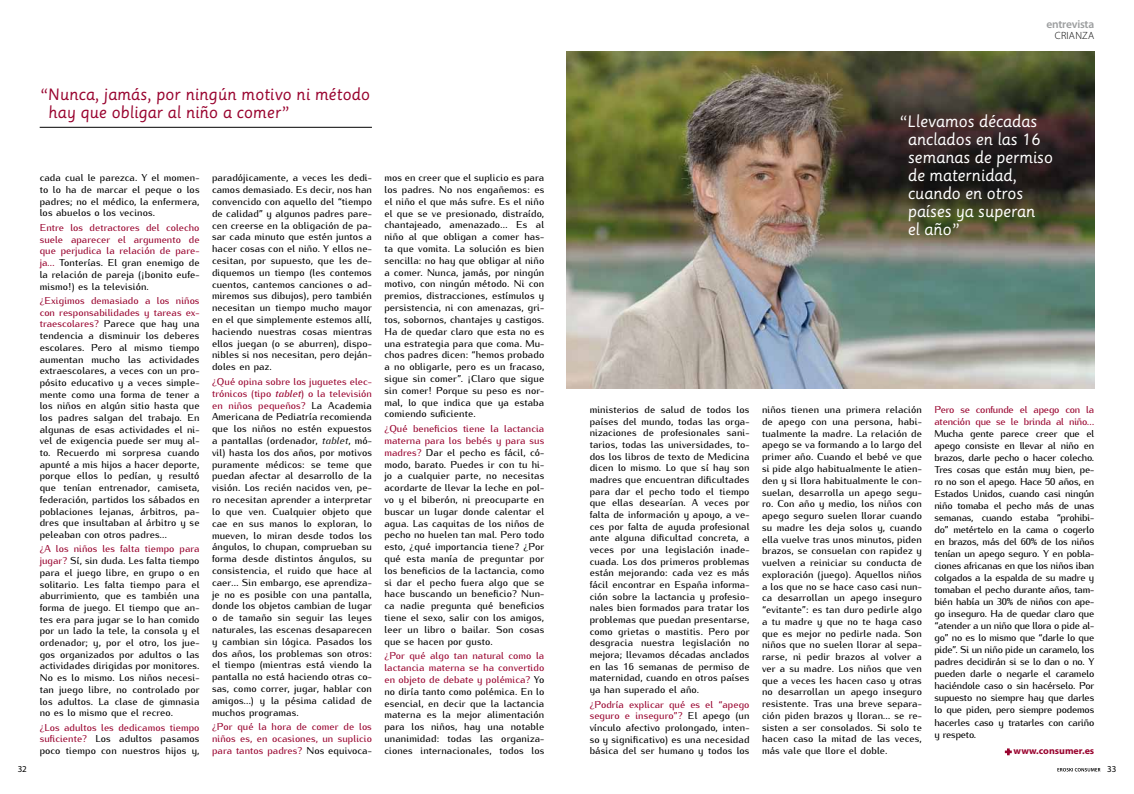
<style>
.page{position:relative;width:1134px;height:794px;background:#fff}
.page>*{position:absolute;margin:0;border:0;box-sizing:border-box;transform-origin:0 0}
.t1{font:16px/18px "Sassoon Primary";letter-spacing:-.015em;color:#fff}
.t2{font:16px/18px "Sassoon Primary";letter-spacing:-.005em;color:#99042f}
.t3{font:600 11.5px "Myriad Pro";letter-spacing:-.02em;color:#9c9e9f}
.t4{font:300 10.5px "Myriad Pro";letter-spacing:.02em;color:#000}
.t5{font:500 10px/11.8px "Kurier";letter-spacing:.01em;color:#000;text-align:justify}
.t6{font:500 10px/11.7px "Kurier";letter-spacing:.005em;color:#99042f;text-align:justify}
.t7{font:500 10px/12px "Kurier";letter-spacing:-.02em;color:#99042f}
.t8{font:700 9.6px "Myriad Pro";color:#99042f;scale:1.04 1}
.t9{font:9px "Myriad Pro";color:#000}
.s1{color:#000}
.s2{color:#99042f}
.s3{font-style:italic;color:#99042f}
.s4{font-weight:400;font-style:italic}
</style>
<div class="page">
<img style="left:567px;top:51px;width:527px;height:338px">
<svg style="left:1004px;top:748px;width:8px;height:8px"></svg>
<hr style="left:40px;top:127px;width:332px;height:1px;background:#000">
<svg style="left:1057px;top:768px;width:43px;height:3px"></svg>
<h1 class="t2" style="left:48px;top:85px;width:323px;text-indent:-8px">“Nunca, jamás, por ningún motivo ni método hay que obligar al niño a comer”</h1>
<p class="t5" style="left:40px;top:171px;width:161px">cada cual le parezca. Y el momen&shy;to lo ha de marcar el peque o los padres; no el médico, la enfermera, los abuelos o los vecinos.</p>
<p class="t6" style="left:40px;top:221px;width:161px">Entre los detractores del colecho suele aparecer el argumento de que perjudica la relación de pare&shy;ja… <span class="s1">Tonterías. El gran enemigo de la relación de pareja (¡bonito eufe&shy;mismo!) es la televisión.</span></p>
<p class="t5" style="left:40px;top:294px;width:161px"><span class="s2">¿Exigimos demasiado a los niños con responsabilidades y tareas ex&shy;traescolares?</span> Parece que hay una tendencia a disminuir los deberes escolares. Pero al mismo tiempo aumentan mucho las actividades extraescolares, a veces con un pro&shy;pósito educativo y a veces simple&shy;mente como una forma de tener a los niños en algún sitio hasta que los padres salgan del trabajo. En algunas de esas actividades el ni&shy;vel de exigencia puede ser muy al&shy;to. Recuerdo mi sorpresa cuando apunté a mis hijos a hacer deporte, porque ellos lo pedían, y resultó que tenían entrenador, camiseta, federación, partidos los sábados en poblaciones lejanas, árbitros, pa&shy;dres que insultaban al árbitro y se peleaban con otros padres…</p>
<p class="t5" style="left:40px;top:542px;width:161px"><span class="s2">¿A los niños les falta tiempo para jugar?</span> Sí, sin duda. Les falta tiempo para el juego libre, en grupo o en solitario. Les falta tiempo para el aburrimiento, que es también una forma de juego. El tiempo que an&shy;tes era para jugar se lo han comido por un lado la tele, la consola y el ordenador; y, por el otro, los jue&shy;gos organizados por adultos o las actividades dirigidas por monitores.<br>No es lo mismo. Los niños necesi&shy;tan juego libre, no controlado por los adultos. La clase de gimnasia no es lo mismo que el recreo.</p>
<p class="t5" style="left:40px;top:721px;width:161px"><span class="s2">¿Los adultos les dedicamos tiempo suficiente?</span> Los adultos pasamos poco tiempo con nuestros hijos y,</p>
<p class="t5" style="left:212px;top:171px;width:161px">paradójicamente, a veces les dedi&shy;camos demasiado. Es decir, nos han convencido con aquello del “tiempo de calidad” y algunos padres pare&shy;cen creerse en la obligación de pa&shy;sar cada minuto que estén juntos a hacer cosas con el niño. Y ellos ne&shy;cesitan, por supuesto, que les de&shy;diquemos un tiempo (les contemos cuentos, cantemos canciones o ad&shy;miremos sus dibujos), pero también necesitan un tiempo mucho mayor en el que simplemente estemos allí, haciendo nuestras cosas mientras ellos juegan (o se aburren), dispo&shy;nibles si nos necesitan, pero deján&shy;doles en paz.</p>
<p class="t5" style="left:212px;top:375px;width:161px"><span class="s2">¿Qué opina sobre los juguetes elec&shy;trónicos (tipo</span> <span class="s3">tablet</span><span class="s2">) o la televisión en niños pequeños?</span> La Academia Americana de Pediatría recomienda que los niños no estén expuestos a pantallas (ordenador, <span class="s4">tablet</span>, mó&shy;vil) hasta los dos años, por motivos puramente médicos: se teme que puedan afectar al desarrollo de la visión. Los recién nacidos ven, pe&shy;ro necesitan aprender a interpretar lo que ven. Cualquier objeto que cae en sus manos lo exploran, lo mueven, lo miran desde todos los ángulos, lo chupan, comprueban su forma desde distintos ángulos, su consistencia, el ruido que hace al caer… Sin embargo, ese aprendiza&shy;je no es posible con una pantalla, donde los objetos cambian de lugar o de tamaño sin seguir las leyes naturales, las escenas desaparecen y cambian sin lógica. Pasados los dos años, los problemas son otros: el tiempo (mientras está viendo la pantalla no está haciendo otras co&shy;sas, como correr, jugar, hablar con amigos…) y la pésima calidad de muchos programas.</p>
<p class="t6" style="left:212px;top:720px;width:161px">¿Por qué la hora de comer de los niños es, en ocasiones, un suplicio para tantos padres? <span class="s1">Nos equivoca-</span></p>
<p class="t5" style="left:384px;top:171px;width:161px">mos en creer que el suplicio es para los padres. No nos engañemos: es el niño el que más sufre. Es el niño el que se ve presionado, distraído, chantajeado, amenazado… Es al niño al que obligan a comer has&shy;ta que vomita. La solución es bien sencilla: no hay que obligar al niño a comer. Nunca, jamás, por ningún motivo, con ningún método. Ni con premios, distracciones, estímulos y persistencia, ni con amenazas, gri&shy;tos, sobornos, chantajes y castigos.<br>Ha de quedar claro que esta no es una estrategia para que coma. Mu&shy;chos padres dicen: “hemos probado a no obligarle, pero es un fracaso, sigue sin comer”. ¡Claro que sigue sin comer! Porque su peso es nor&shy;mal, lo que indica que ya estaba comiendo suficiente.</p>
<p class="t5" style="left:384px;top:422px;width:161px"><span class="s2">¿Qué beneficios tiene la lactancia materna para los bebés y para sus madres?</span> Dar el pecho es fácil, có&shy;modo, barato. Puedes ir con tu hi&shy;jo a cualquier parte, no necesitas acordarte de llevar la leche en pol&shy;vo y el biberón, ni preocuparte en buscar un lugar donde calentar el agua. Las caquitas de los niños de pecho no huelen tan mal. Pero todo esto, ¿qué importancia tiene? ¿Por qué esta manía de preguntar por los beneficios de la lactancia, como si dar el pecho fuera algo que se hace buscando un beneficio? Nun&shy;ca nadie pregunta qué beneficios tiene el sexo, salir con los amigos, leer un libro o bailar. Son cosas que se hacen por gusto.</p>
<p class="t5" style="left:384px;top:649px;width:161px"><span class="s2">¿Por qué algo tan natural como la lactancia materna se ha convertido en objeto de debate y polémica?</span> Yo no diría tanto como polémica. En lo esencial, en decir que la lactancia materna es la mejor alimentación para los niños, hay una notable unanimidad: todas las organiza&shy;ciones internacionales, todos los</p>
<p class="t3" style="left:1046px;top:18px;width:49px">entrevista</p>
<p class="t4" style="left:1055px;top:30px;width:41px">CRIANZA</p>
<h1 class="t1" style="left:908px;top:113px;width:147px;text-indent:-8px">“Llevamos décadas anclados en las 16 semanas de permiso de maternidad, cuando en otros países ya superan<br>el año”</h1>
<p class="t5" style="left:590px;top:403px;width:161px">ministerios de salud de todos los países del mundo, todas las orga&shy;nizaciones de profesionales sani&shy;tarios, todas las universidades, to&shy;dos los libros de texto de Medicina dicen lo mismo. Lo que sí hay son madres que encuentran dificultades para dar el pecho todo el tiempo que ellas desearían. A veces por falta de información y apoyo, a ve&shy;ces por falta de ayuda profesional ante alguna dificultad concreta, a veces por una legislación inade&shy;cuada. Los dos primeros problemas están mejorando: cada vez es más fácil encontrar en España informa&shy;ción sobre la lactancia y profesio&shy;nales bien formados para tratar los problemas que puedan presentarse, como grietas o mastitis. Pero por desgracia nuestra legislación no mejora; llevamos décadas anclados en las 16 semanas de permiso de maternidad, cuando en otros países ya han superado el año.</p>
<p class="t5" style="left:590px;top:697px;width:161px"><span class="s2">¿Podría explicar qué es el “apego seguro e inseguro”?</span> El apego (un vínculo afectivo prolongado, inten&shy;so y significativo) es una necesidad básica del ser humano y todos los</p>
<p class="t5" style="left:762px;top:403px;width:161px">niños tienen una primera relación de apego con una persona, habi&shy;tualmente la madre. La relación de apego se va formando a lo largo del primer año. Cuando el bebé ve que si pide algo habitualmente le atien&shy;den y si llora habitualmente le con&shy;suelan, desarrolla un apego segu&shy;ro. Con año y medio, los niños con apego seguro suelen llorar cuando su madre les deja solos y, cuando ella vuelve tras unos minutos, piden brazos, se consuelan con rapidez y vuelven a reiniciar su conducta de exploración (juego). Aquellos niños a los que no se hace caso casi nun&shy;ca desarrollan un apego inseguro “evitante”: es tan duro pedirle algo a tu madre y que no te haga caso que es mejor no pedirle nada. Son niños que no suelen llorar al sepa&shy;rarse, ni pedir brazos al volver a ver a su madre. Los niños que ven que a veces les hacen caso y otras no desarrollan un apego inseguro resistente. Tras una breve separa&shy;ción piden brazos y lloran… se re&shy;sisten a ser consolados. Si solo te hacen caso la mitad de las veces, más vale que llore el doble.</p>
<p class="t7" style="left:934px;top:403px;width:161px">Pero se confunde el apego con la atención que se le brinda al niño…</p>
<p class="t5" style="left:934px;top:427px;width:161px">Mucha gente parece creer que el apego consiste en llevar al niño en brazos, darle pecho o hacer colecho.<br>Tres cosas que están muy bien, pe&shy;ro no son el apego. Hace 50 años, en Estados Unidos, cuando casi ningún niño tomaba el pecho más de unas semanas, cuando estaba “prohibi&shy;do” metértelo en la cama o cogerlo en brazos, más del 60% de los niños tenían un apego seguro. Y en pobla&shy;ciones africanas en que los niños iban colgados a la espalda de su madre y tomaban el pecho durante años, tam&shy;bién había un 30% de niños con ape&shy;go inseguro. Ha de quedar claro que “atender a un niño que llora o pide al&shy;go” no es lo mismo que “darle lo que pide”. Si un niño pide un caramelo, los padres decidirán si se lo dan o no. Y pueden darle o negarle el caramelo haciéndole caso o sin hacérselo. Por supuesto no siempre hay que darles lo que piden, pero siempre podemos hacerles caso y tratarles con cariño y respeto.</p>
<p class="t8" style="left:1013px;top:745px;width:79px">www.consumer.es</p>
<p class="t9" style="left:18px;top:763px;width:11px">32</p>
<p class="t9" style="left:1107px;top:763px;width:11px">33</p>
</div>
